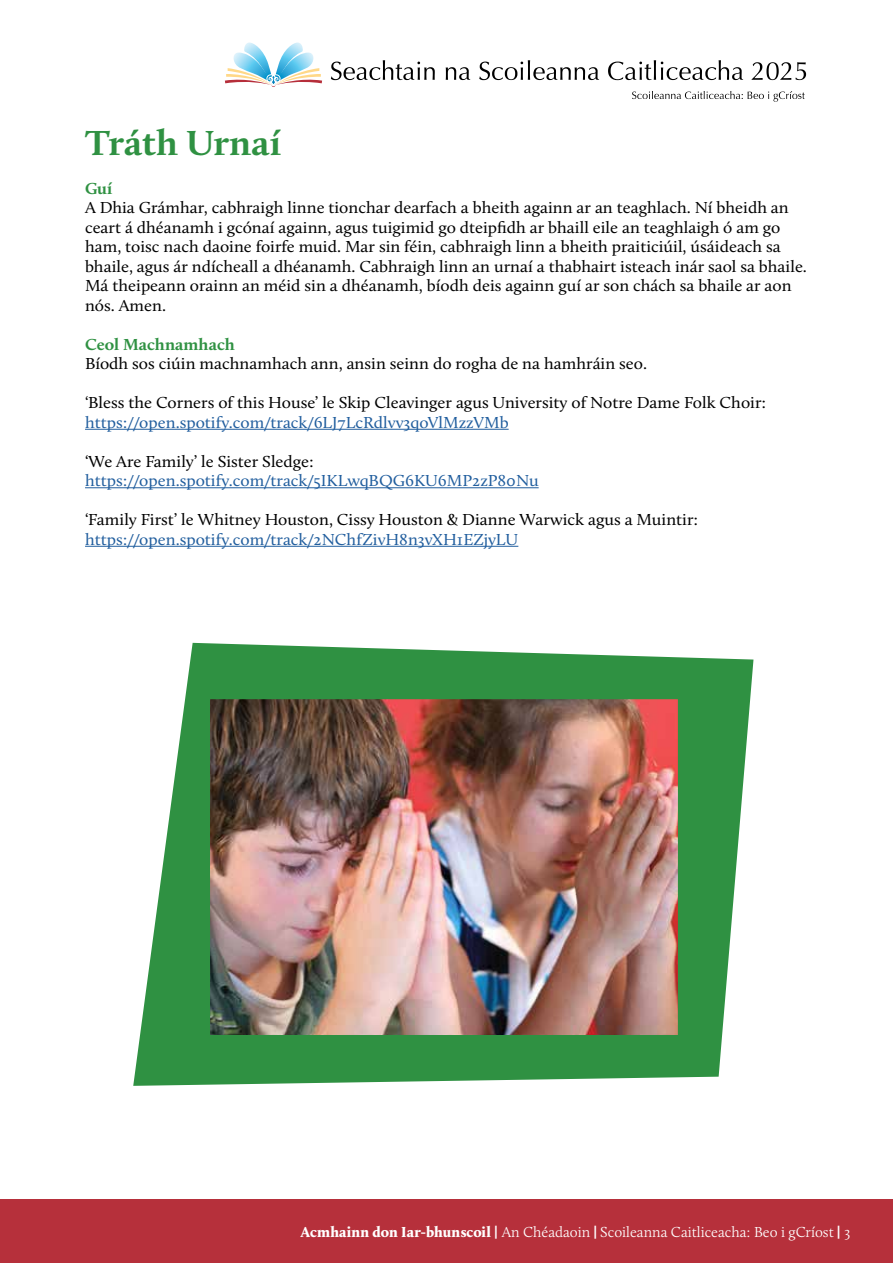
<style>
.page{position:relative;width:893px;height:1263px;background:#fff}
.page>*{position:absolute;margin:0;border:0;box-sizing:border-box;transform-origin:0 0}
.t1{font:700 36px "Calluna";color:#2f9142;scale:1.05 1}
.t2{font:16.5px/19.5px "Calluna";color:#000;scale:1.05 1}
.t3{font:16.5px "Calluna";color:#215e9e;scale:1.05 1}
.t4{font:700 16.5px "Calluna";color:#2f9142;scale:1.05 1}
.t5{font:300 15px "Calluna";color:#fff}
.s1{font-weight:900}
.s2{font-family:"Karmina";font-weight:700}
</style>
<div class="page">
<div style="left:0;top:1199px;width:893px;height:64px;background:#b6303b"></div>
<svg style="left:225px;top:43px;width:97px;height:44px"></svg>
<svg style="left:632px;top:91px;width:173px;height:11px"></svg>
<svg style="left:331px;top:60px;width:104px;height:20px"></svg>
<svg style="left:446px;top:67px;width:24px;height:13px"></svg>
<svg style="left:479px;top:60px;width:120px;height:20px"></svg>
<svg style="left:608px;top:60px;width:135px;height:20px"></svg>
<svg style="left:751px;top:62px;width:55px;height:18px"></svg>
<hr style="left:85px;top:429px;width:424px;height:1px;background:#215e9e">
<hr style="left:85px;top:487px;width:454px;height:1px;background:#215e9e">
<hr style="left:85px;top:546px;width:433px;height:1px;background:#215e9e">
<svg style="left:133px;top:643px;width:620px;height:443px;fill:#2f9142"></svg>
<img style="left:212px;top:701px;width:464px;height:332px">
<div style="left:209px;top:698px;width:470px;height:338px;border:2px solid #2f9142"></div>
<h1 class="t1" style="left:85px;top:120px;width:188px">Tráth Urnaí</h1>
<p class="t4" style="left:85px;top:178px;width:28px">Guí</p>
<p class="t2" style="left:85px;top:198px;width:689px">A Dhia Grámhar, cabhraigh linne tionchar dearfach a bheith againn ar an teaghlach. Ní bheidh an ceart á dhéanamh i gcónaí againn, agus tuigimid go dteipfidh ar bhaill eile an teaghlaigh ó am go ham, toisc nach daoine foirfe muid. Mar sin féin, cabhraigh linn a bheith praiticiúil, úsáideach sa bhaile, agus ár ndícheall a dhéanamh. Cabhraigh linn an urnaí a thabhairt isteach inár saol sa bhaile.<br>Má theipeann orainn an méid sin a dhéanamh, bíodh deis againn guí ar son chách sa bhaile ar aon nós. Amen.</p>
<p class="t4" style="left:85px;top:334px;width:144px">Ceol Machnamhach</p>
<p class="t2" style="left:85px;top:354px;width:537px">Bíodh sos ciúin machnamhach ann, ansin seinn do rogha de na hamhráin seo.</p>
<p class="t2" style="left:85px;top:393px;width:650px">‘Bless the Corners of this House’ le Skip Cleavinger agus University of Notre Dame Folk Choir:</p>
<p class="t3" style="left:85px;top:412px;width:405px">https://open.spotify.com/track/6LJ7LcRdlvv3qoVlMzzVMb</p>
<p class="t2" style="left:85px;top:451px;width:220px">‘We Are Family’ le Sister Sledge:</p>
<p class="t3" style="left:85px;top:471px;width:433px">https://open.spotify.com/track/5IKLwqBQG6KU6MP2zP80Nu</p>
<p class="t2" style="left:85px;top:510px;width:586px">‘Family First’ le Whitney Houston, Cissy Houston &amp; Dianne Warwick agus a Muintir:</p>
<p class="t3" style="left:85px;top:529px;width:414px">https://open.spotify.com/track/2NChfZivH8n3vXH1EZjyLU</p>
<p class="t5" style="left:301px;top:1223px;width:551px"><span class="s1">Acmhainn don Iar-bhunscoil</span> <span class="s2">|</span> An Chéadaoin <span class="s2">|</span> Scoileanna Caitliceacha: Beo i gCríost <span class="s2">|</span> 3</p>
</div>
